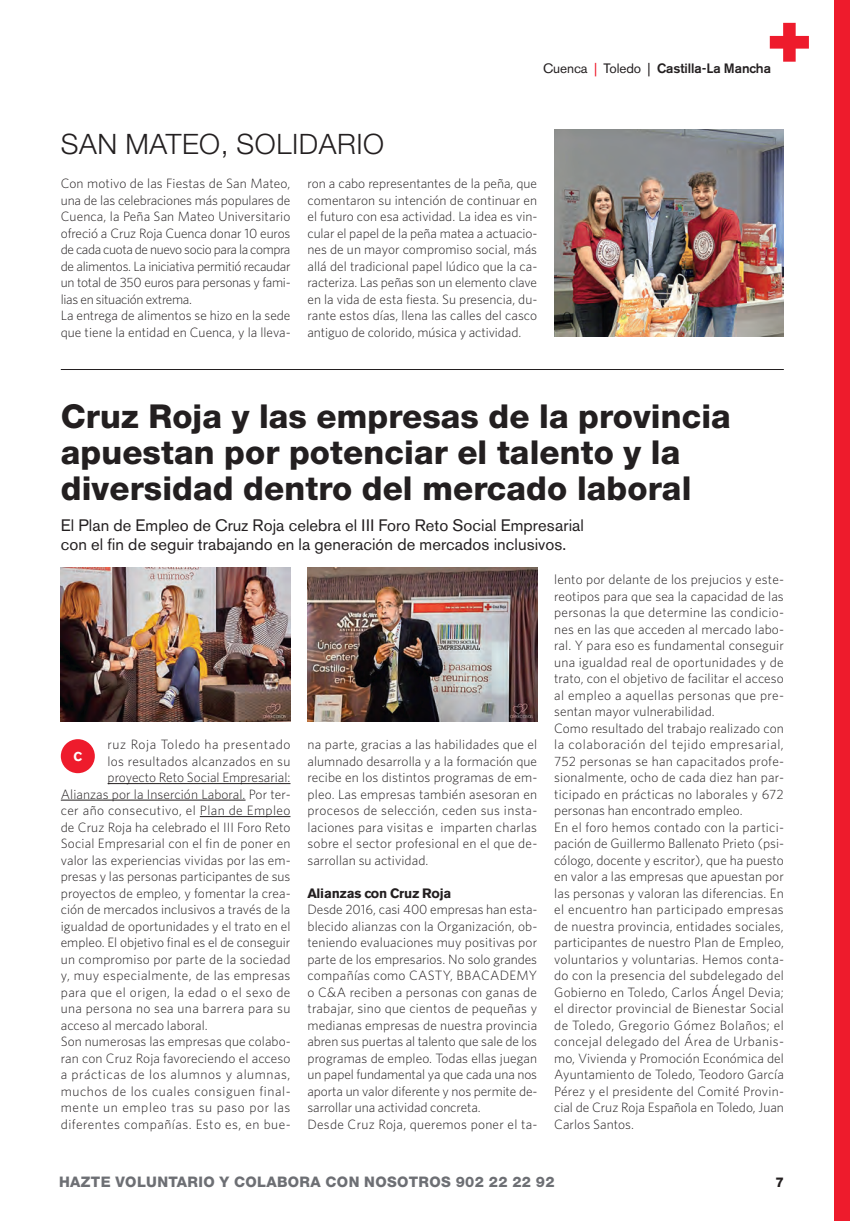
<style>
.page{position:relative;width:850px;height:1221px;background:#fff}
.page>*{position:absolute;margin:0;border:0;box-sizing:border-box;transform-origin:0 0}
.t1{font:800 33px/36px "Helvetica Neue";letter-spacing:.005em;color:#231f20}
.t2{font:300 28.2px "Helvetica Neue";letter-spacing:.02em;color:#231f20}
.t3{font:16.5px/19.5px "Akzidenz Grotesk BE";letter-spacing:.005em;color:#231f20}
.t4{font:800 14.55px "Helvetica Neue";letter-spacing:.025em;color:#6d6f74}
.t5{font:300 13.5px/16.5px "Whitney";letter-spacing:.01em;color:#231f20;text-align:justify}
.t6{font:300 13.5px/16.5px "Whitney";letter-spacing:-.01em;color:#231f20}
.t7{font:300 13.5px "Whitney";letter-spacing:.03em;color:#231f20}
.t8{font:300 13.5px "Whitney";letter-spacing:.04em;color:#231f20}
.t9{font:300 13.5px "Whitney";letter-spacing:.035em;color:#231f20}
.t10{font:500 13.5px "Akzidenz Grotesk BE";letter-spacing:-.005em;color:#231f20}
.t11{font:300 13.5px "Whitney";letter-spacing:.045em;color:#231f20}
.t12{font:700 13.5px "Akzidenz Grotesk BE";letter-spacing:-.015em;color:#231f20}
.t13{font:800 13.5px "Helvetica Neue";color:#231f20}
.t14{font:700 12.75px "Akzidenz Grotesk BE";color:#fff}
.s1{font-weight:400}
.s2{font-weight:400;color:#ee1b2c}
</style>
<div class="page">
<div style="left:834px;top:0;width:16px;height:1221px;background:#ee1b2c"></div>
<hr style="left:61px;top:369px;width:723px;height:1px;background:#231f20">
<hr style="left:108px;top:783px;width:182px;height:1px;background:#231f20">
<hr style="left:61px;top:800px;width:184px;height:1px;background:#231f20">
<hr style="left:200px;top:816px;width:90px;height:1px;background:#231f20">
<svg style="left:770px;top:23px;width:39px;height:39px"></svg>
<div style="left:61px;top:739px;width:34px;height:34px;background:#ee1b2c;border-radius:50%"></div>
<img style="left:61px;top:568px;width:229px;height:153px">
<img style="left:307px;top:568px;width:230px;height:153px">
<img style="left:554px;top:130px;width:230px;height:207px">
<p class="t10" style="left:543px;top:63px;width:229px"><span class="s1">Cuenca</span> <span class="s2">|</span> <span class="s1">Toledo |</span> Castilla-La Mancha</p>
<h2 class="t2" style="left:61px;top:134px;width:325px">SAN MATEO, SOLIDARIO</h2>
<p class="t6" style="left:61px;top:176px;width:231px">Con motivo de las Fiestas de San Mateo, una de las celebraciones más populares de Cuenca, la Peña San Mateo Universitario ofreció a Cruz Roja Cuenca donar 10 euros de cada cuota de nuevo socio para la compra de alimentos. La iniciativa permitió recaudar un total de 350 euros para personas y fami&shy;lias en situación extrema.<br>La entrega de alimentos se hizo en la sede que tiene la entidad en Cuenca, y la lleva-</p>
<p class="t5" style="left:307px;top:176px;width:231px">ron a cabo representantes de la peña, que comentaron su intención de continuar en el futuro con esa actividad. La idea es vin&shy;cular el papel de la peña matea a actuacio&shy;nes de un mayor compromiso social, más allá del tradicional papel lúdico que la ca&shy;racteriza. Las peñas son un elemento clave en la vida de esta fiesta. Su presencia, du&shy;rante estos días, llena las calles del casco antiguo de colorido, música y actividad.</p>
<h1 class="t1" style="left:61px;top:401px;width:671px">Cruz Roja y las empresas de la provincia apuestan por potenciar el talento y la diversidad dentro del mercado laboral</h1>
<p class="t3" style="left:61px;top:517px;width:525px">El Plan de Empleo de Cruz Roja celebra el III Foro Reto Social Empresarial con el fin de seguir trabajando en la generación de mercados inclusivos.</p>
<p class="t5" style="left:554px;top:572px;width:231px;text-align:left">lento por delante de los prejucios y este&shy;reotipos para que sea la capacidad de las personas la que determine las condicio&shy;nes en las que acceden al mercado labo&shy;ral. Y para eso es fundamental conseguir una igualdad real de oportunidades y de trato, con el objetivo de facilitar el acceso al empleo a aquellas personas que pre&shy;sentan mayor vulnerabilidad.<br>Como resultado del trabajo realizado con la colaboración del tejido empresarial, 752 personas se han capacitados profe&shy;sionalmente, ocho de cada diez han par&shy;ticipado en prácticas no laborales y 672 personas han encontrado empleo.<br>En el foro hemos contado con la partici&shy;pación de Guillermo Ballenato Prieto (psi&shy;cólogo, docente y escritor), que ha puesto en valor a las empresas que apuestan por las personas y valoran las diferencias. En el encuentro han participado empresas de nuestra provincia, entidades sociales, participantes de nuestro Plan de Empleo, voluntarios y voluntarias. Hemos conta&shy;do con la presencia del subdelegado del Gobierno en Toledo, Carlos Ángel Devia; el director provincial de Bienestar Social de Toledo, Gregorio Gómez Bolaños; el concejal delegado del Área de Urbanis&shy;mo, Vivienda y Promoción Económica del Ayuntamiento de Toledo, Teodoro García Pérez y el presidente del Comité Provin&shy;cial de Cruz Roja Española en Toledo, Juan Carlos Santos.</p>
<p class="t5" style="left:307px;top:737px;width:231px">na parte, gracias a las habilidades que el alumnado desarrolla y a la formación que recibe en los distintos programas de em&shy;pleo. Las empresas también asesoran en procesos de selección, ceden sus insta&shy;laciones para visitas e imparten charlas sobre el sector profesional en el que de&shy;sarrollan su actividad.</p>
<p class="t12" style="left:307px;top:888px;width:145px">Alianzas con Cruz Roja</p>
<p class="t5" style="left:307px;top:902px;width:231px;text-align:left">Desde 2016, casi 400 empresas han esta&shy;blecido alianzas con la Organización, ob&shy;teniendo evaluaciones muy positivas por parte de los empresarios. No solo grandes compañías como CASTY, BBACADEMY o C&amp;A reciben a personas con ganas de trabajar, sino que cientos de pequeñas y medianas empresas de nuestra provincia abren sus puertas al talento que sale de los programas de empleo. Todas ellas juegan un papel fundamental ya que cada una nos aporta un valor diferente y nos permite de&shy;sarrollar una actividad concreta.<br>Desde Cruz Roja, queremos poner el ta-</p>
<p class="t8" style="left:108px;top:739px;width:184px">ruz Roja Toledo ha presentado</p>
<p class="t5" style="left:108px;top:754px;width:184px">los resultados alcanzados en su</p>
<p class="t5" style="left:108px;top:770px;width:184px">proyecto Reto Social Empresarial:</p>
<p class="t5" style="left:61px;top:787px;width:231px">Alianzas por la Inserción Laboral. Por ter-</p>
<p class="t7" style="left:61px;top:805px;width:231px">cer año consecutivo, el Plan de Empleo</p>
<p class="t5" style="left:61px;top:820px;width:231px">de Cruz Roja ha celebrado el III Foro Reto</p>
<p class="t5" style="left:61px;top:836px;width:231px">Social Empresarial con el fin de poner en</p>
<p class="t5" style="left:61px;top:853px;width:231px">valor las experiencias vividas por las em-</p>
<p class="t5" style="left:61px;top:869px;width:231px">presas y las personas participantes de sus</p>
<p class="t5" style="left:61px;top:886px;width:231px">proyectos de empleo, y fomentar la crea-</p>
<p class="t5" style="left:61px;top:902px;width:231px">ción de mercados inclusivos a través de la</p>
<p class="t5" style="left:61px;top:919px;width:231px">igualdad de oportunidades y el trato en el</p>
<p class="t5" style="left:61px;top:935px;width:231px">empleo. El objetivo final es el de conseguir</p>
<p class="t5" style="left:61px;top:952px;width:231px">un compromiso por parte de la sociedad</p>
<p class="t7" style="left:61px;top:970px;width:231px">y, muy especialmente, de las empresas</p>
<p class="t7" style="left:61px;top:987px;width:231px">para que el origen, la edad o el sexo de</p>
<p class="t5" style="left:61px;top:1001px;width:231px">una persona no sea una barrera para su</p>
<p class="t5" style="left:61px;top:1018px;width:148px">acceso al mercado laboral.</p>
<p class="t5" style="left:61px;top:1034px;width:231px">Son numerosas las empresas que colabo-</p>
<p class="t5" style="left:61px;top:1051px;width:231px">ran con Cruz Roja favoreciendo el acceso</p>
<p class="t8" style="left:61px;top:1069px;width:231px">a prácticas de los alumnos y alumnas,</p>
<p class="t8" style="left:61px;top:1086px;width:231px">muchos de los cuales consiguen final-</p>
<p class="t11" style="left:61px;top:1102px;width:231px">mente un empleo tras su paso por las</p>
<p class="t9" style="left:61px;top:1119px;width:231px">diferentes compañías. Esto es, en bue-</p>
<p class="t14" style="left:73px;top:752px;width:10px">C</p>
<p class="t4" style="left:59px;top:1176px;width:497px">HAZTE VOLUNTARIO Y COLABORA CON NOSOTROS 902 22 22 92</p>
<p class="t13" style="left:775px;top:1178px;width:10px">7</p>
</div>
